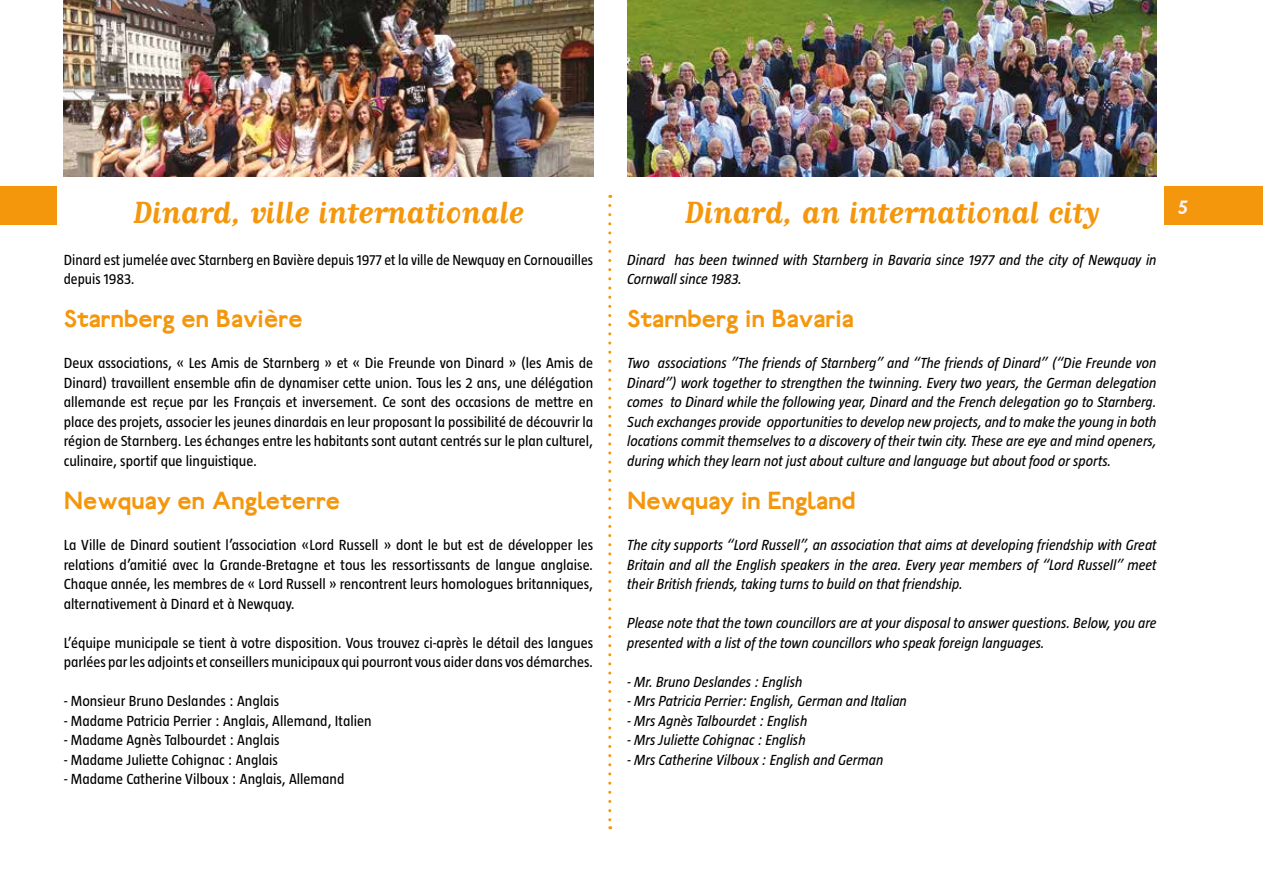
<style>
.page{position:relative;width:1263px;height:893px;background:#fff}
.page>*{position:absolute;margin:0;border:0;box-sizing:border-box;transform-origin:0 0}
.t1{font:700 36px "Matrix Script";color:#f4970c}
.t2{font:700 27px "Paddington";color:#f4970c}
.t3{font:italic 700 21px "Paddington";color:#fdf3f9}
.t4{font:15px/19.5px "Taz";color:#000}
.t5{font:italic 15px/19.5px "Taz";color:#000}
</style>
<div class="page">
<svg style="left:608px;top:205px;width:3px;height:624px"></svg>
<div style="left:1165px;top:186px;width:98px;height:39px;background:#f4970c"></div>
<div style="left:0;top:186px;width:56px;height:39px;background:#f4970c"></div>
<img style="left:64px;top:0;width:529px;height:176px">
<img style="left:627px;top:0;width:530px;height:176px">
<h1 class="t1" style="left:133px;top:195px;width:392px">Dinard, ville internationale</h1>
<p class="t4" style="left:64px;top:250px;width:531px">Dinard est jumelée avec Starnberg en Bavière depuis 1977 et la ville de Newquay en Cornouailles depuis 1983.</p>
<h2 class="t2" style="left:64px;top:308px;width:240px">Starnberg en Bavière</h2>
<p class="t4" style="left:64px;top:354px;width:531px;text-align:justify">Deux associations, « Les Amis de Starnberg » et « Die Freunde von Dinard » (les Amis de Dinard) travaillent ensemble afin de dynamiser cette union. Tous les 2 ans, une délégation allemande est reçue par les Français et inversement. Ce sont des occasions de mettre en place des projets, associer les jeunes dinardais en leur proposant la possibilité de découvrir la région de Starnberg. Les échanges entre les habitants sont autant centrés sur le plan culturel, culinaire, sportif que linguistique.</p>
<h2 class="t2" style="left:64px;top:490px;width:278px">Newquay en Angleterre</h2>
<p class="t4" style="left:64px;top:535px;width:531px;text-align:justify">La Ville de Dinard soutient l’association «Lord Russell » dont le but est de développer les relations d’amitié avec la Grande-Bretagne et tous les ressortissants de langue anglaise.<br>Chaque année, les membres de « Lord Russell » rencontrent leurs homologues britanniques, alternativement à Dinard et à Newquay.</p>
<p class="t4" style="left:64px;top:633px;width:531px">L’équipe municipale se tient à votre disposition. Vous trouvez ci-après le détail des langues parlées par les adjoints et conseillers municipaux qui pourront vous aider dans vos démarches.</p>
<p class="t4" style="left:64px;top:691px;width:217px">- Monsieur Bruno Deslandes : Anglais</p>
<p class="t4" style="left:64px;top:711px;width:309px">- Madame Patricia Perrier : Anglais, Allemand, Italien</p>
<p class="t4" style="left:64px;top:730px;width:217px">- Madame Agnès Talbourdet : Anglais</p>
<p class="t4" style="left:64px;top:750px;width:216px">- Madame Juliette Cohignac : Anglais</p>
<p class="t4" style="left:64px;top:769px;width:282px">- Madame Catherine Vilboux : Anglais, Allemand</p>
<h1 class="t1" style="left:685px;top:195px;width:416px">Dinard, an international city</h1>
<p class="t5" style="left:627px;top:250px;width:531px">Dinard has been twinned with Starnberg in Bavaria since 1977 and the city of Newquay in<br>Cornwall since 1983.</p>
<h2 class="t2" style="left:627px;top:308px;width:228px">Starnberg in Bavaria</h2>
<p class="t5" style="left:627px;top:354px;width:531px;text-align:justify">Two associations ”The friends of Starnberg” and “The friends of Dinard” (“Die Freunde von Dinard”) work together to strengthen the twinning. Every two years, the German delegation comes to Dinard while the following year, Dinard and the French delegation go to Starnberg.<br>Such exchanges provide opportunities to develop new projects, and to make the young in both locations commit themselves to a discovery of their twin city. These are eye and mind openers, during which they learn not just about culture and language but about food or sports.</p>
<h2 class="t2" style="left:627px;top:490px;width:230px">Newquay in England</h2>
<p class="t5" style="left:627px;top:535px;width:531px;text-align:justify">The city supports “Lord Russell”, an association that aims at developing friendship with Great Britain and all the English speakers in the area. Every year members of “Lord Russell” meet their British friends, taking turns to build on that friendship.</p>
<p class="t5" style="left:627px;top:613px;width:531px">Please note that the town councillors are at your disposal to answer questions. Below, you are presented with a list of the town councillors who speak foreign languages.</p>
<p class="t5" style="left:627px;top:672px;width:177px">- Mr. Bruno Deslandes : English</p>
<p class="t5" style="left:627px;top:691px;width:281px">- Mrs Patricia Perrier: English, German and Italian</p>
<p class="t5" style="left:627px;top:711px;width:182px">- Mrs Agnès Talbourdet : English</p>
<p class="t5" style="left:627px;top:730px;width:180px">- Mrs Juliette Cohignac : English</p>
<p class="t5" style="left:627px;top:750px;width:258px">- Mrs Catherine Vilboux : English and German</p>
<h3 class="t3" style="left:1177px;top:199px;width:12px">5</h3>
</div>
